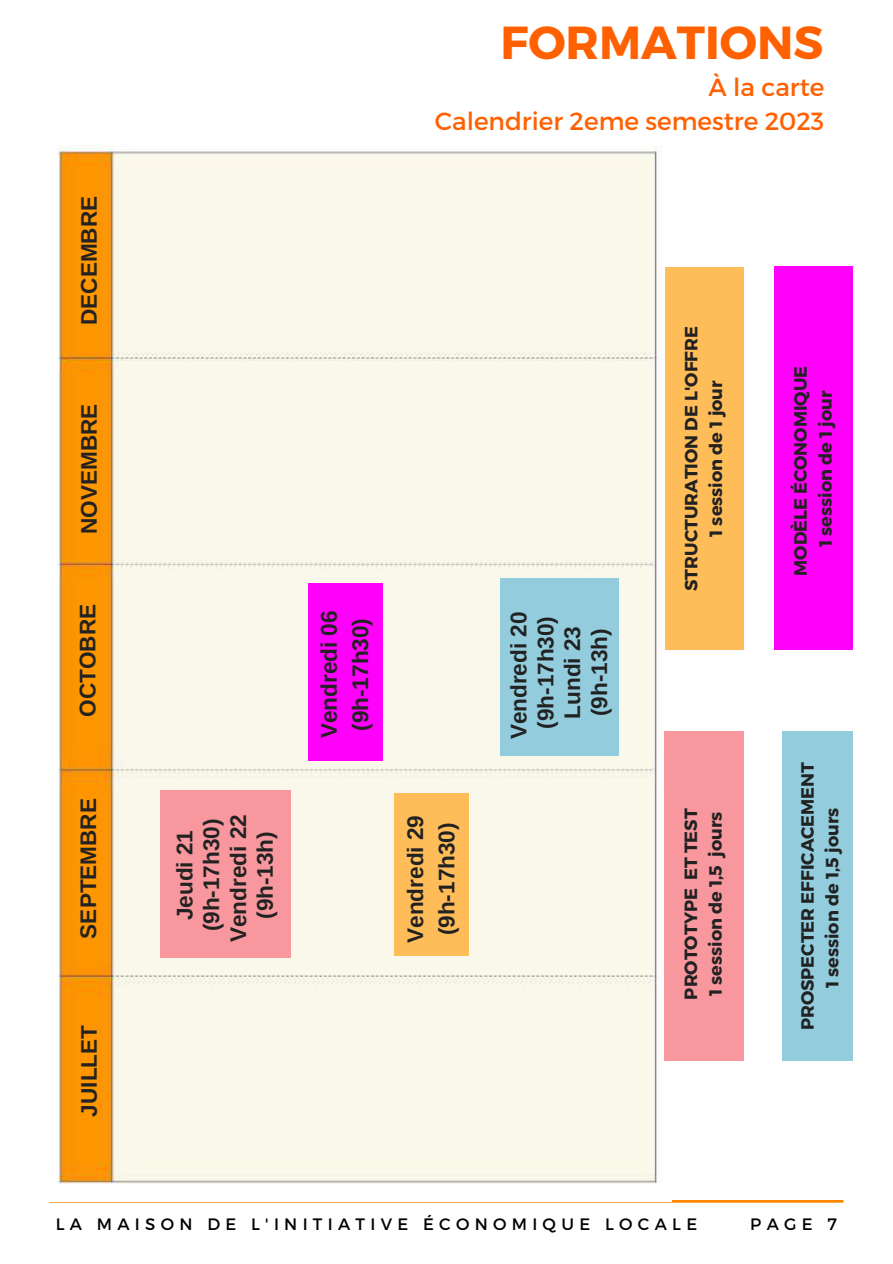
<style>
.page{position:relative;width:893px;height:1264px;background:#fff}
.page>*{position:absolute;margin:0;border:0;box-sizing:border-box;transform-origin:0 0}
.t1{font:700 46.35px "Montserrat";color:#ff6000}
.t2{font:24.75px "Montserrat";color:#ff6000}
.t3{font:700 22.5px/26.8px "Arimo";color:#222;text-align:center}
.t4{font:700 17.7px/24.8px "Montserrat";color:#222;text-align:center}
.t5{font:16.5px "Montserrat";letter-spacing:.32em;color:#000}
</style>
<div class="page">
<svg style="left:672px;top:1200px;width:171px;height:2px"></svg>
<img style="left:57px;top:145px;width:614px;height:1039px">
<div style="left:774px;top:267px;width:78px;height:383px;background:#ff00fa"></div>
<div style="left:160px;top:790px;width:131px;height:167px;background:#f8979d"></div>
<div style="left:782px;top:731px;width:70px;height:329px;background:#93cddd"></div>
<div style="left:664px;top:731px;width:79px;height:329px;background:#f8979d"></div>
<div style="left:664px;top:267px;width:79px;height:383px;background:#ffbd59"></div>
<div style="left:394px;top:792px;width:74px;height:163px;background:#ffbd59"></div>
<div style="left:308px;top:583px;width:74px;height:178px;background:#ff00fa"></div>
<div style="left:500px;top:577px;width:119px;height:178px;background:#93cddd"></div>
<h1 class="t1" style="left:500px;top:12px;width:324px">FORMATIONS</h1>
<p class="t2" style="left:708px;top:71px;width:117px">À la carte</p>
<p class="t3" style="left:76px;top:325px;width:130px;rotate:-90deg">DECEMBRE</p>
<p class="t3" style="left:76px;top:534px;width:132px;rotate:-90deg">NOVEMBRE</p>
<p class="t3" style="left:74px;top:716px;width:114px;rotate:-90deg">OCTOBRE</p>
<p class="t3" style="left:75px;top:938px;width:142px;rotate:-90deg">SEPTEMBRE</p>
<p class="t3" style="left:76px;top:1116px;width:93px;rotate:-90deg">JUILLET</p>
<p class="t2" style="left:435px;top:105px;width:391px">Calendrier 2eme semestre 2023</p>
<p class="t3" style="left:171px;top:942px;width:129px;rotate:-90deg">Jeudi 21 (9h-17h30)<br>Vendredi 22 (9h-13h)</p>
<p class="t3" style="left:313px;top:738px;width:129px;line-height:31.5px;rotate:-90deg">Vendredi 06 (9h-17h30)</p>
<p class="t3" style="left:505px;top:739px;width:129px;rotate:-90deg">Vendredi 20 (9h-17h30)<br>Lundi 23 (9h-13h)</p>
<p class="t3" style="left:399px;top:942px;width:129px;line-height:31.5px;rotate:-90deg">Vendredi 29 (9h-17h30)</p>
<p class="t4" style="left:678px;top:591px;width:266px;rotate:-90deg">STRUCTURATION DE L'OFFRE<br>1 session de 1 jour</p>
<p class="t4" style="left:787px;top:576px;width:211px;rotate:-90deg">MODÈLE ÉCONOMIQUE<br>1 session de 1 jour</p>
<p class="t4" style="left:677px;top:999px;width:193px;text-align:left;rotate:-90deg">PROTOTYPE ET TEST<br>1 session de 1,5 jours</p>
<p class="t4" style="left:794px;top:1030px;width:270px;rotate:-90deg">PROSPECTER EFFICACEMENT<br>1 session de 1,5 jours</p>
<p class="t5" style="left:56px;top:1213px;width:643px">LA MAISON DE L'INITIATIVE ÉCONOMIQUE LOCALE</p>
<p class="t5" style="left:750px;top:1213px;width:88px">PAGE 7</p>
</div>
